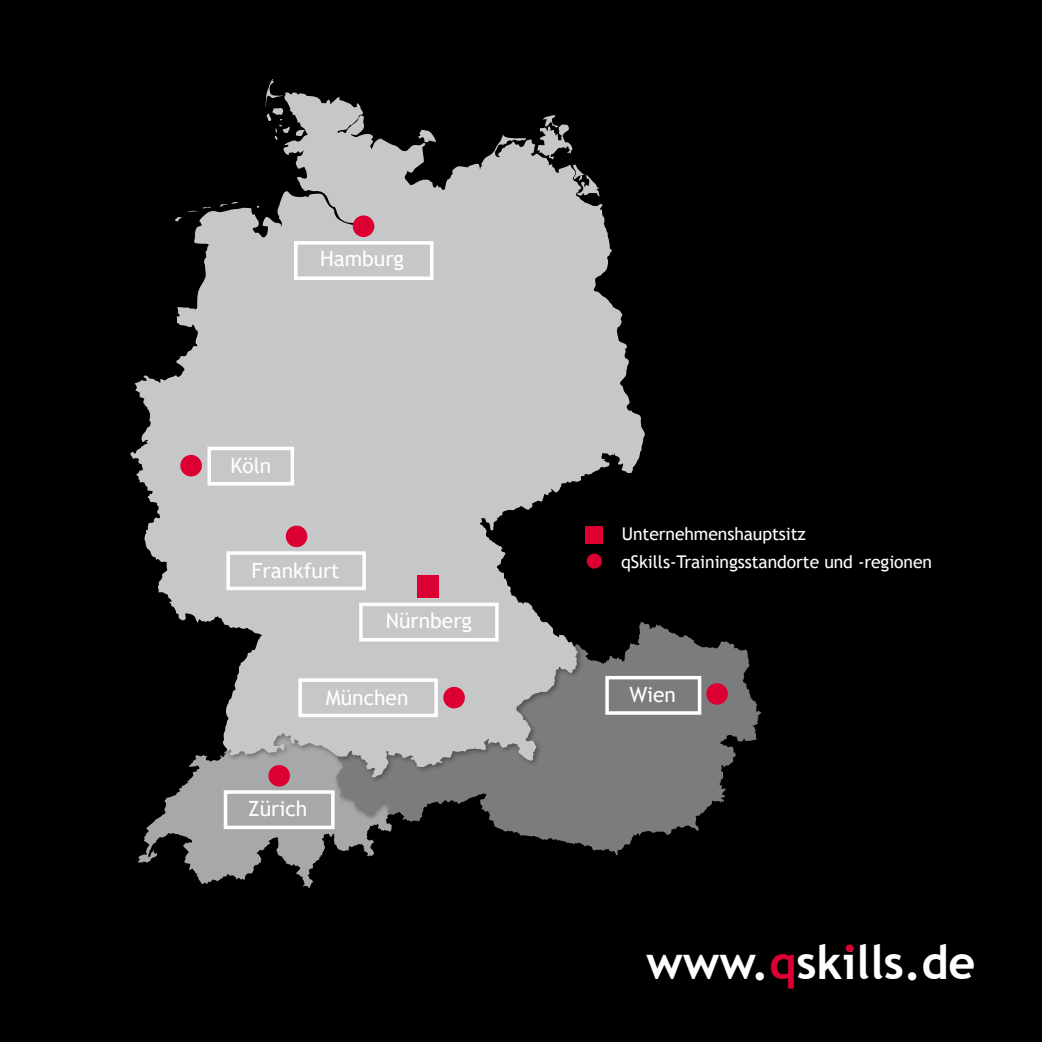
<style>
.page{position:relative;width:1042px;height:1042px;background:#000}
.page>*{position:absolute;margin:0;border:0;box-sizing:border-box;transform-origin:0 0}
.t1{font:700 46.9px "Trebuchet MS";color:#fff}
.t2{font:21px "Trebuchet MS";color:#fff}
.t3{font:17.5px/28px "Trebuchet MS";letter-spacing:-.005em;color:#fff}
.s1{color:#db0031}
</style>
<div class="page">
<svg style="left:138px;top:783px;width:195px;height:105px;fill:#a7a8aa"></svg>
<svg style="left:336px;top:624px;width:425px;height:231px;fill:#7b7c7e"></svg>
<div style="left:127px;top:76px;width:525px;height:707px;background:#000;opacity:.35"></div>
<svg style="left:265px;top:79px;width:25px;height:13px"></svg>
<svg style="left:130px;top:92px;width:515px;height:685px;fill:#c6c7c8"></svg>
<div style="left:353px;top:215px;width:21px;height:22px;background:#db0031;border-radius:50%"></div>
<div style="left:180px;top:455px;width:22px;height:21px;background:#db0031;border-radius:50%"></div>
<div style="left:286px;top:525px;width:21px;height:22px;background:#db0031;border-radius:50%"></div>
<div style="left:443px;top:687px;width:22px;height:21px;background:#db0031;border-radius:50%"></div>
<div style="left:706px;top:683px;width:22px;height:22px;background:#db0031;border-radius:50%"></div>
<div style="left:268px;top:765px;width:22px;height:21px;background:#db0031;border-radius:50%"></div>
<div style="left:417px;top:576px;width:21px;height:22px;background:#db0031"></div>
<div style="left:294px;top:241px;width:139px;height:39px;border:4px solid #fff"></div>
<div style="left:359px;top:603px;width:140px;height:38px;border:4px solid #fff"></div>
<div style="left:605px;top:676px;width:96px;height:39px;border:4px solid #fff"></div>
<div style="left:226px;top:551px;width:140px;height:39px;border:4px solid #fff"></div>
<div style="left:224px;top:790px;width:111px;height:39px;border:4px solid #fff"></div>
<div style="left:207px;top:447px;width:87px;height:38px;border:4px solid #fff"></div>
<div style="left:298px;top:678px;width:140px;height:39px;border:4px solid #fff"></div>
<div style="left:585px;top:526px;width:17px;height:17px;background:#db0031"></div>
<div style="left:587px;top:553px;width:15px;height:15px;background:#db0031;border-radius:50%"></div>
<div style="left:846px;top:944px;width:7px;height:8px;background:#db0031;border-radius:50%"></div>
<p class="t2" style="left:320px;top:245px;width:86px">Hamburg</p>
<p class="t2" style="left:230px;top:452px;width:43px">Köln</p>
<p class="t2" style="left:251px;top:557px;width:89px">Frankfurt</p>
<p class="t2" style="left:386px;top:607px;width:88px">Nürnberg</p>
<p class="t2" style="left:326px;top:684px;width:84px">München</p>
<p class="t2" style="left:248px;top:795px;width:61px">Zürich</p>
<p class="t3" style="left:621px;top:520px;width:312px">Unternehmenshauptsitz qSkills-Trainingsstandorte und -regionen</p>
<p class="t2" style="left:629px;top:681px;width:48px">Wien</p>
<h1 class="t1" style="left:646px;top:933px;width:331px">www.<span class="s1">q</span>skills.de</h1>
</div>
